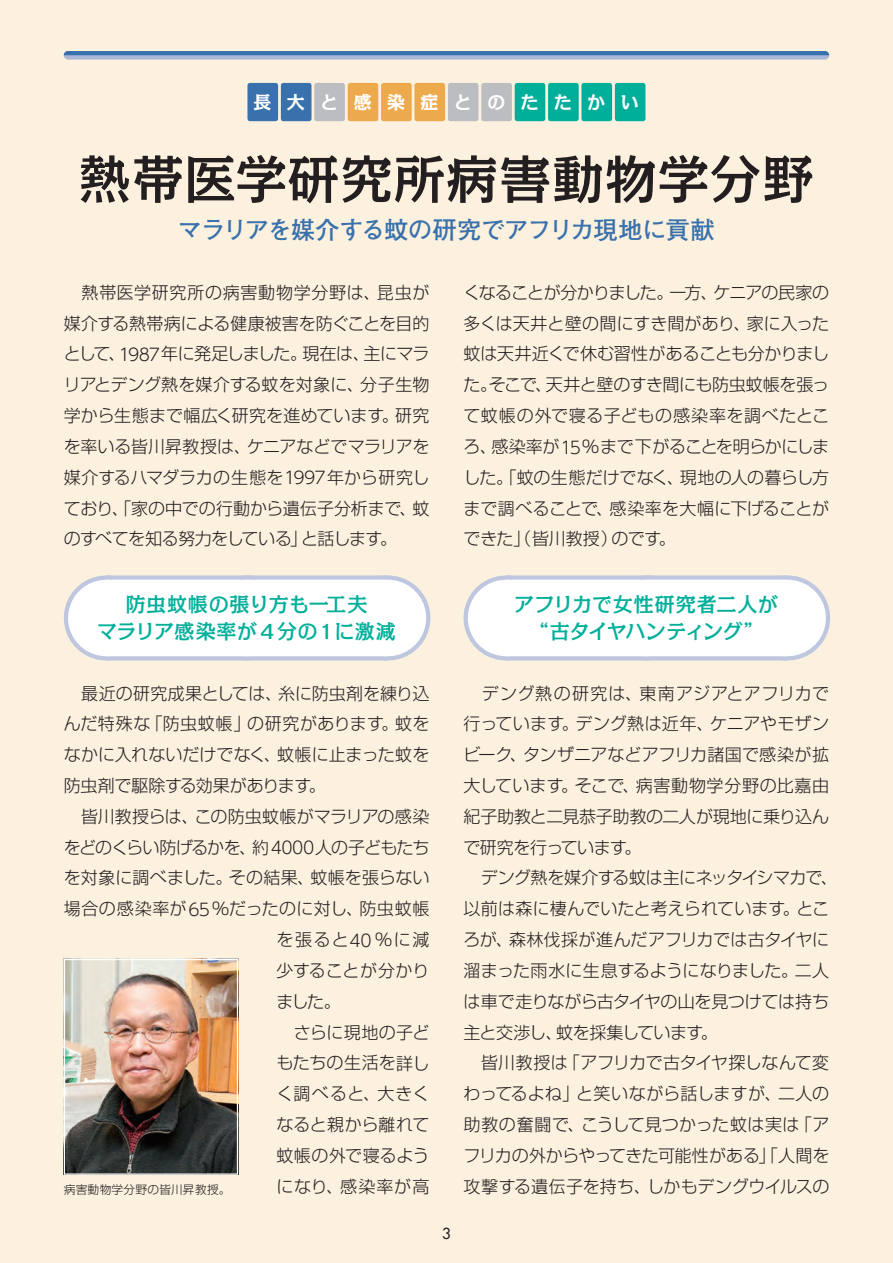
<style>
.page{position:relative;width:893px;height:1263px;background:#fcf0de}
.page>*{position:absolute;margin:0;border:0;box-sizing:border-box;transform-origin:0 0}
.t1{font:500 52.05px "Kakumin Pro";letter-spacing:.005em;color:#231f20}
.t2{font:700 24.45px "Futo Go B101 Pr 6 N";letter-spacing:-.045em;color:#3871ab}
.t3{font:500 20.25px/26.5px "Kakumin Pro";letter-spacing:.01em;color:#00af9a;text-align:center}
.t4{font:700 17.85px "Kakumin Pro";letter-spacing:.865em;color:#fff}
.t5{font:300 16.95px/30.8px "Shin Go Pr 6 N";letter-spacing:-.005em;color:#231f20;text-align:justify}
.t6{font:300 16.95px "Shin Go Pr 6 N";letter-spacing:.02em;color:#231f20}
.t7{font:300 16.95px "Shin Go Pr 6 N";letter-spacing:-.06em;color:#231f20}
.t8{font:300 16.95px "Shin Go Pr 6 N";letter-spacing:.03em;color:#231f20}
.t9{font:300 16.95px "Shin Go Pr 6 N";letter-spacing:.04em;color:#231f20}
.t10{font:300 16.95px "Shin Go Pr 6 N";letter-spacing:.05em;color:#231f20}
.t11{font:14.85px "Futura";color:#231f20}
.t12{font:300 11.7px "Shin Go Pr 6 N";letter-spacing:.025em;color:#231f20}
.s1{font-family:"MO Clear Tone SG"}
</style>
<div class="page">
<svg style="left:64px;top:51px;width:765px;height:9px;background:#aab8d4"></svg>
<hr style="left:64px;top:51px;width:765px;height:4px;background:#3871ab">
<div style="left:247px;top:83px;width:31px;height:38px;background:#3871ab;border-radius:3px"></div>
<div style="left:281px;top:83px;width:30px;height:38px;background:#3871ab;border-radius:3px"></div>
<div style="left:314px;top:83px;width:31px;height:38px;background:#bcbdc0;border-radius:3px"></div>
<div style="left:348px;top:83px;width:30px;height:38px;background:#edaa4c;border-radius:3px"></div>
<div style="left:381px;top:83px;width:31px;height:38px;background:#edaa4c;border-radius:3px"></div>
<div style="left:414px;top:83px;width:31px;height:38px;background:#edaa4c;border-radius:3px"></div>
<div style="left:448px;top:83px;width:30px;height:38px;background:#bcbdc0;border-radius:3px"></div>
<div style="left:481px;top:83px;width:31px;height:38px;background:#bcbdc0;border-radius:3px"></div>
<div style="left:515px;top:83px;width:30px;height:38px;background:#00af9a;border-radius:3px"></div>
<div style="left:548px;top:83px;width:31px;height:38px;background:#00af9a;border-radius:3px"></div>
<div style="left:581px;top:83px;width:31px;height:38px;background:#00af9a;border-radius:3px"></div>
<div style="left:615px;top:83px;width:30px;height:38px;background:#00af9a;border-radius:3px"></div>
<svg style="left:107px;top:575px;width:280px;height:85px;background:#c4cce0"></svg>
<hr style="left:106px;top:575px;width:1px;height:85px;background:#bec7df">
<hr style="left:387px;top:575px;width:1px;height:85px;background:#bec7df">
<div style="left:106px;top:580px;width:281px;height:76px;background:#fff"></div>
<svg style="left:247px;top:575px;width:70px;height:85px"></svg>
<hr style="left:387px;top:580px;width:1px;height:76px;background:#fff">
<svg style="left:507px;top:575px;width:280px;height:85px;background:#c4cce0"></svg>
<hr style="left:506px;top:575px;width:1px;height:85px;background:#bec7df">
<hr style="left:787px;top:575px;width:1px;height:85px;background:#bec7df">
<div style="left:506px;top:580px;width:281px;height:76px;background:#fff"></div>
<svg style="left:646px;top:575px;width:70px;height:85px"></svg>
<hr style="left:787px;top:580px;width:1px;height:76px;background:#fff">
<img style="left:66px;top:961px;width:170px;height:212px">
<div style="left:64px;top:959px;width:174px;height:216px;border:1px solid #fff"></div>
<p class="t4" style="left:254px;top:88px;width:387px">長大と感染症とのたたかい</p>
<h1 class="t1" style="left:79px;top:138px;width:737px">熱帯医学研究所病害動物学分野</h1>
<h2 class="t2" style="left:178px;top:210px;width:538px">マラリアを媒介する蚊の研究でアフリカ現地に貢献</h2>
<p class="t5" style="left:64px;top:275px;width:367px">　熱帯医学研究所の病害動物学分野は、昆虫が媒介する熱帯病による健康被害を防ぐことを目的として、<span class="s1">1987</span>年に発足しました。現在は、主にマラリアとデング熱を媒介する蚊を対象に、分子生物学から生態まで幅広く研究を進めています。研究を率いる皆川昇教授は、ケニアなどでマラリアを媒介するハマダラカの生態を<span class="s1">1997</span>年から研究しており、「家の中での行動から遺伝子分析まで、蚊のすべてを知る努力をしている」と話します。</p>
<p class="t3" style="left:97px;top:589px;width:301px">防虫蚊帳の張り方も一工夫<br>マラリア感染率が4分の1に激減</p>
<p class="t5" style="left:463px;top:275px;width:367px">くなることが分かりました。一方、ケニアの民家の多くは天井と壁の間にすき間があり、家に入った蚊は天井近くで休む習性があることも分かりました。そこで、天井と壁のすき間にも防虫蚊帳を張って蚊帳の外で寝る子どもの感染率を調べたところ、感染率が<span class="s1">15</span>％まで下がることを明らかにしました。「蚊の生態だけでなく、現地の人の暮らし方まで調べることで、感染率を大幅に下げることができた」（皆川教授）のです。</p>
<p class="t3" style="left:514px;top:589px;width:266px">アフリカで女性研究者二人が“古タイヤハンティング”</p>
<p class="t5" style="left:463px;top:676px;width:376px;text-align:left">　デング熱の研究は、東南アジアとアフリカで行っています。デング熱は近年、ケニアやモザンビーク、タンザニアなどアフリカ諸国で感染が拡大しています。そこで、病害動物学分野の比嘉由紀子助教と二見恭子助教の二人が現地に乗り込んで研究を行っています。<br>　デング熱を媒介する蚊は主にネッタイシマカで、以前は森に棲んでいたと考えられています。ところが、森林伐採が進んだアフリカでは古タイヤに溜まった雨水に生息するようになりました。二人は車で走りながら古タイヤの山を見つけては持ち主と交渉し、蚊を採集しています。<br>　皆川教授は「アフリカで古タイヤ探しなんて変わってるよね」と笑いながら話しますが、二人の助教の奮闘で、こうして見つかった蚊は実は「アフリカの外からやってきた可能性がある」「人間を</p>
<p class="t5" style="left:64px;top:676px;width:367px">　最近の研究成果としては、糸に防虫剤を練り込</p>
<p class="t8" style="left:64px;top:710px;width:367px">んだ特殊な「防虫蚊帳」の研究があります。蚊を</p>
<p class="t5" style="left:64px;top:738px;width:367px">なかに入れないだけでなく、蚊帳に止まった蚊を</p>
<p class="t5" style="left:64px;top:769px;width:264px">防虫剤で駆除する効果があります。</p>
<p class="t5" style="left:64px;top:799px;width:367px">　皆川教授らは、この防虫蚊帳がマラリアの感染</p>
<p class="t7" style="left:64px;top:833px;width:367px">をどのくらい防げるかを、約 <span class="s1">4000</span>人の子どもたち</p>
<p class="t5" style="left:64px;top:861px;width:367px">を対象に調べました。その結果、蚊帳を張らない</p>
<p class="t6" style="left:64px;top:895px;width:367px">場合の感染率が<span class="s1">65</span>％だったのに対し、防虫蚊帳</p>
<p class="t5" style="left:276px;top:923px;width:155px">を張ると<span class="s1">40</span> ％に減</p>
<p class="t5" style="left:276px;top:954px;width:155px">少することが分かり</p>
<p class="t5" style="left:276px;top:984px;width:66px">ました。</p>
<p class="t5" style="left:276px;top:1015px;width:155px">　さらに現地の子ど</p>
<p class="t5" style="left:276px;top:1046px;width:155px">もたちの生活を詳し</p>
<p class="t9" style="left:276px;top:1080px;width:155px">く調べると、大きく</p>
<p class="t5" style="left:276px;top:1108px;width:155px">なると親から離れて</p>
<p class="t6" style="left:276px;top:1141px;width:155px">蚊帳の外で寝るよう</p>
<p class="t10" style="left:276px;top:1172px;width:155px">になり、感染率が高</p>
<p class="t12" style="left:64px;top:1179px;width:168px">病害動物学分野の皆川昇教授。</p>
<p class="t5" style="left:464px;top:1169px;width:367px">攻撃する遺伝子を持ち、しかもデングウイルスの</p>
<p class="t11" style="left:442px;top:1224px;width:10px">3</p>
</div>
